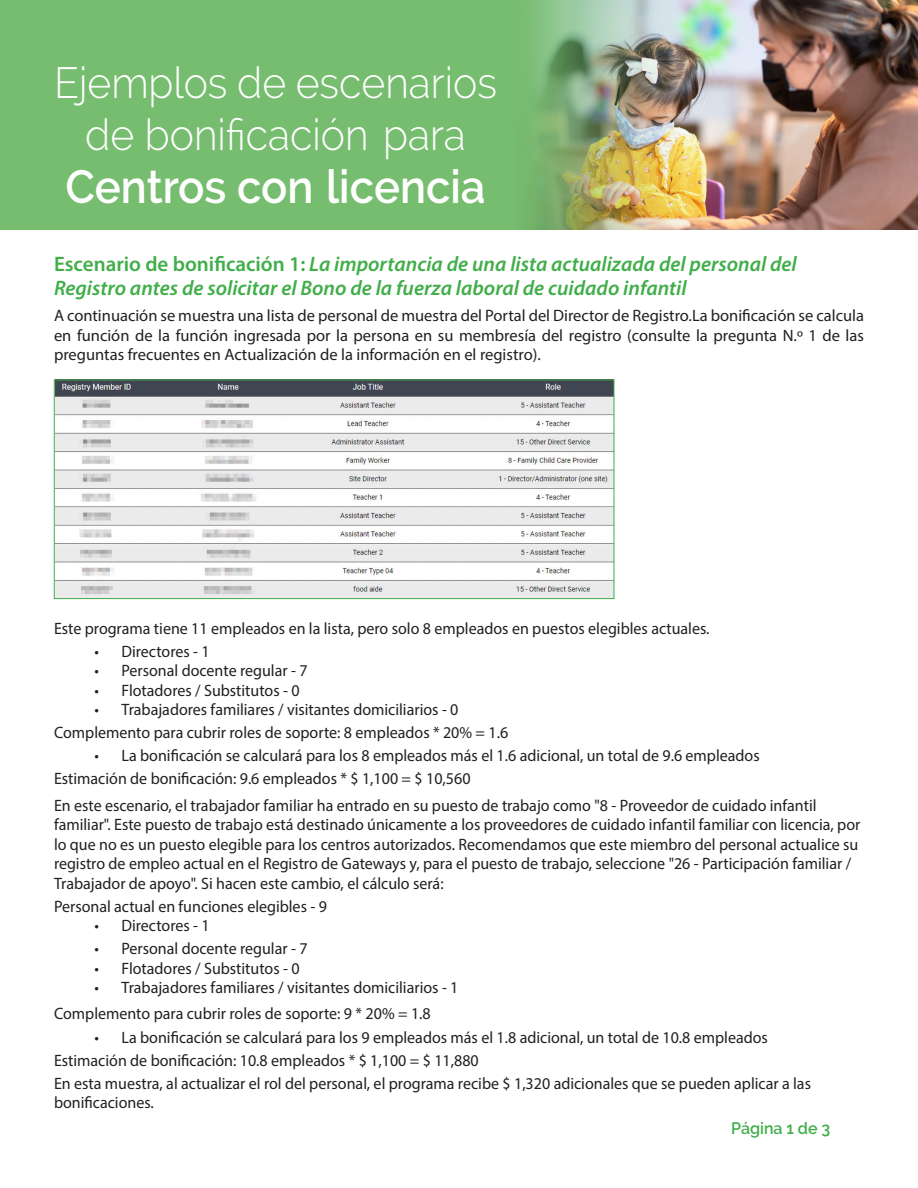
<style>
.page{position:relative;width:918px;height:1188px;background:#fff}
.page>*{position:absolute;margin:0;border:0;box-sizing:border-box;transform-origin:0 0}
.t1{font:600 46.5px "Raleway";color:#fff;scale:.94 1}
.t2{font:300 43.5px/52.5px "Raleway";color:#fff;text-align:center;scale:.94 1}
.t3{font:italic 600 21px/24px "Myriad Pro";color:#40ae49}
.t4{font:16.5px/19.5px "Myriad Pro";color:#231f20}
.t5{font:600 16.5px "Raleway";color:#40ae49}
.s1{font-style:normal}
</style>
<div class="page">
<img style="left:56px;top:382px;width:556px;height:215px">
<div style="left:54px;top:380px;width:560px;height:219px;border:1px solid #40ae49"></div>
<div style="left:0;top:0;width:818px;height:230px;background:#76bd6f"></div>
<img style="left:532px;top:0;width:386px;height:230px">
<p class="t2" style="left:54px;top:56px;width:473px">Ejemplos de escenarios de bonificación para</p>
<p class="t1" style="left:65px;top:160px;width:449px">Centros con licencia</p>
<p class="t3" style="left:54px;top:251px;width:744px"><span class="s1">Escenario de bonificación 1:</span> La importancia de una lista actualizada del personal del<br>Registro antes de solicitar el Bono de la fuerza laboral de cuidado infantil</p>
<p class="t4" style="left:54px;top:306px;width:812px;text-align:justify">A continuación se muestra una lista de personal de muestra del Portal del Director de Registro.La bonificación se calcula en función de la función ingresada por la persona en su membresía del registro (consulte la pregunta N.º 1 de las preguntas frecuentes en Actualización de la información en el registro).</p>
<p class="t4" style="left:54px;top:618px;width:657px">Este programa tiene 11 empleados en la lista, pero solo 8 empleados en puestos elegibles actuales.</p>
<p class="t4" style="left:94px;top:641px;width:117px">• Directores - 1</p>
<p class="t4" style="left:94px;top:661px;width:215px">• Personal docente regular - 7</p>
<p class="t4" style="left:94px;top:680px;width:207px">• Flotadores / Substitutos - 0</p>
<p class="t4" style="left:94px;top:700px;width:366px">• Trabajadores familiares / visitantes domiciliarios - 0</p>
<p class="t4" style="left:54px;top:723px;width:456px">Complemento para cubrir roles de soporte: 8 empleados * 20% = 1.6</p>
<p class="t4" style="left:94px;top:746px;width:667px">• La bonificación se calculará para los 8 empleados más el 1.6 adicional, un total de 9.6 empleados</p>
<p class="t4" style="left:54px;top:769px;width:418px">Estimación de bonificación: 9.6 empleados * $ 1,100 = $ 10,560</p>
<p class="t4" style="left:54px;top:795px;width:808px">En este escenario, el trabajador familiar ha entrado en su puesto de trabajo como "8 - Proveedor de cuidado infantil familiar". Este puesto de trabajo está destinado únicamente a los proveedores de cuidado infantil familiar con licencia, por lo que no es un puesto elegible para los centros autorizados. Recomendamos que este miembro del personal actualice su registro de empleo actual en el Registro de Gateways y, para el puesto de trabajo, seleccione "26 - Participación familiar / Trabajador de apoyo". Si hacen este cambio, el cálculo será:</p>
<p class="t4" style="left:54px;top:896px;width:274px">Personal actual en funciones elegibles - 9</p>
<p class="t4" style="left:94px;top:916px;width:117px">• Directores - 1</p>
<p class="t4" style="left:94px;top:939px;width:215px">• Personal docente regular - 7</p>
<p class="t4" style="left:94px;top:958px;width:207px">• Flotadores / Substitutos - 0</p>
<p class="t4" style="left:94px;top:978px;width:366px">• Trabajadores familiares / visitantes domiciliarios - 1</p>
<p class="t4" style="left:54px;top:1004px;width:378px">Complemento para cubrir roles de soporte: 9 * 20% = 1.8</p>
<p class="t4" style="left:94px;top:1027px;width:675px">• La bonificación se calculará para los 9 empleados más el 1.8 adicional, un total de 10.8 empleados</p>
<p class="t4" style="left:54px;top:1050px;width:426px">Estimación de bonificación: 10.8 empleados * $ 1,100 = $ 11,880</p>
<p class="t4" style="left:54px;top:1073px;width:759px">En esta muestra, al actualizar el rol del personal, el programa recibe $ 1,320 adicionales que se pueden aplicar a las bonificaciones.</p>
<p class="t5" style="left:731px;top:1119px;width:101px">Página 1 de 3</p>
</div>
